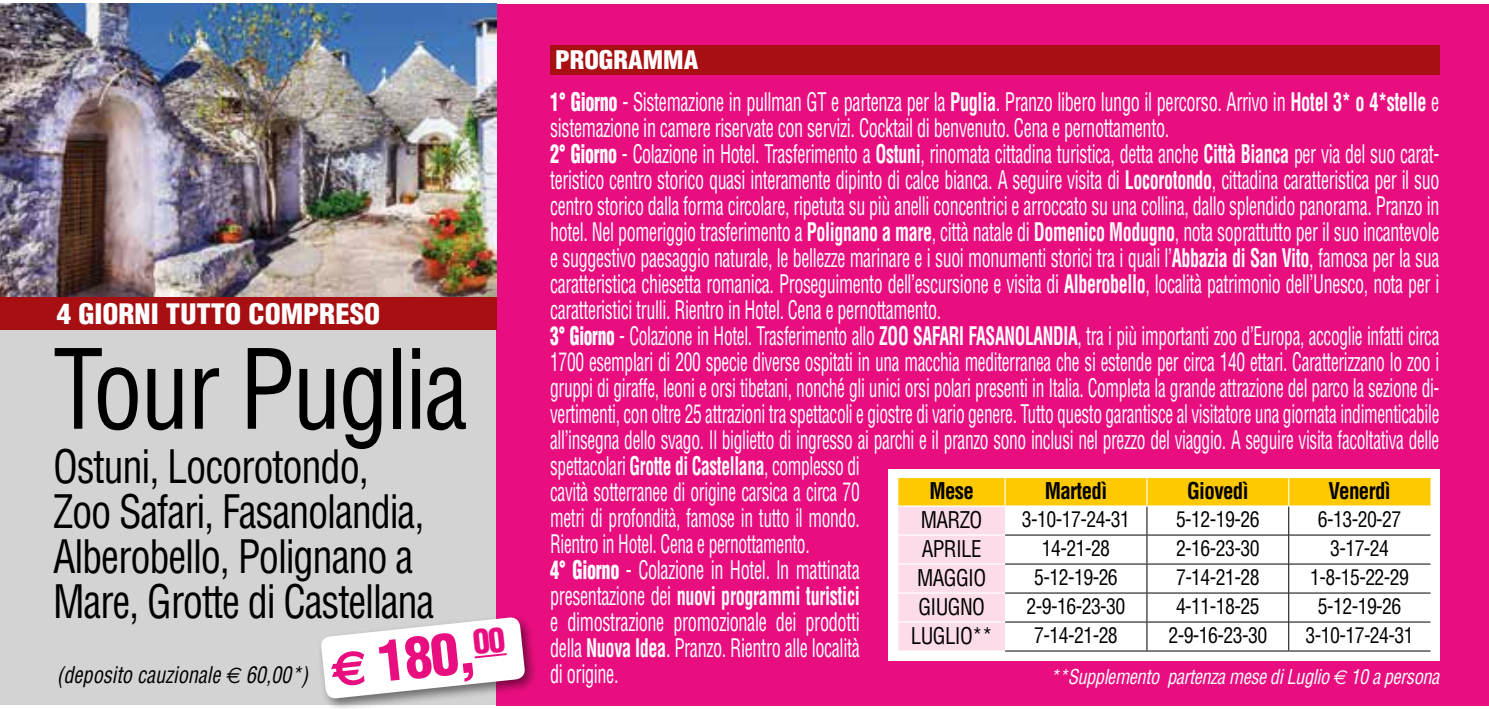
<style>
.page{position:relative;width:1489px;height:709px;background:#fff}
.page>*{position:absolute;margin:0;border:0;box-sizing:border-box;transform-origin:0 0}
.t1{font:condensed 107.5px "Helvetica";letter-spacing:-.03em;color:#000;scale:.93 1}
.t2{font:900 condensed 55.5px "Helvetica";color:#e90e80}
.t3{font:condensed 45px/45px "Helvetica";letter-spacing:-.03em;color:#000;scale:.9 1}
.t4{font:900 condensed 27.5px "Helvetica";color:#fff;scale:1.05 1}
.t5{font:condensed 25px/26px "Helvetica";letter-spacing:-.02em;color:#fff;scale:.73 1}
.t6{font:condensed 22.5px "Helvetica";letter-spacing:-.03em;color:#000;scale:.93 1}
.t7{font:italic condensed 22.5px "Helvetica";color:#000;scale:.9 1}
.t8{font:700 condensed 22.5px "Helvetica";letter-spacing:-.03em;color:#000;scale:.93 1}
.t9{font:condensed 21.25px "Helvetica";letter-spacing:-.03em;color:#000;scale:.93 1}
.t10{font:italic condensed 20px "Helvetica";letter-spacing:-.025em;color:#fff;scale:.92 1}
.s1{font-weight:900}
.s2{font-weight:700}
.s3{font-family:"Euro Sans";font-weight:700;font-stretch:normal;font-size:48.75px}
.s4{font-family:"Euro Sans";font-stretch:normal}
</style>
<div class="page">
<div style="left:0;top:4px;width:496px;height:701px;background:#d3d3d3"></div>
<div style="left:496px;top:4px;width:992px;height:701px;background:#e90e80"></div>
<img style="left:0;top:4px;width:496px;height:293px">
<div style="left:0;top:297px;width:496px;height:33px;background:#a70f12"></div>
<div style="left:550px;top:45px;width:889px;height:29px;background:#a70f12"></div>
<div style="left:317px;top:613px;width:221px;height:96px;background:#000;opacity:.5"></div>
<svg style="left:320px;top:616px;width:205px;height:83px"></svg>
<div style="left:888px;top:469px;width:551px;height:191px;background:#fff"></div>
<svg style="left:898px;top:478px;width:532px;height:173px"></svg>
<p class="t5" style="left:550px;top:39px;width:1219px;line-height:41.5px"><span class="s1">PROGRAMMA<br>1° Giorno</span> - Sistemazione in pullman GT e partenza per la <span class="s2">Puglia</span>. Pranzo libero lungo il percorso. Arrivo in <span class="s2">Hotel 3* o 4*stelle</span> e</p>
<p class="t5" style="left:550px;top:114px;width:1219px">sistemazione in camere riservate con servizi. Cocktail di benvenuto. Cena e pernottamento.<br><span class="s1">2° Giorno</span> - Colazione in Hotel. Trasferimento a <span class="s2">Ostuni</span>, rinomata cittadina turistica, detta anche <span class="s2">Città Bianca</span> per via del suo carat&shy;teristico centro storico quasi interamente dipinto di calce bianca. A seguire visita di <span class="s2">Locorotondo</span>, cittadina caratteristica per il suo centro storico dalla forma circolare, ripetuta su più anelli concentrici e arroccato su una collina, dallo splendido panorama. Pranzo in hotel. Nel pomeriggio trasferimento a <span class="s2">Polignano a mare</span>, città natale di <span class="s2">Domenico Modugno</span>, nota soprattutto per il suo incantevole e suggestivo paesaggio naturale, le bellezze marinare e i suoi monumenti storici tra i quali l’<span class="s2">Abbazia di San Vito</span>, famosa per la sua caratteristica chiesetta romanica. Proseguimento dell’escursione e visita di <span class="s2">Alberobello</span>, località patrimonio dell’Unesco, nota per i caratteristici trulli. Rientro in Hotel. Cena e pernottamento.<br><span class="s1">3° Giorno</span> - Colazione in Hotel. Trasferimento allo <span class="s2">ZOO SAFARI FASANOLANDIA</span>, tra i più importanti zoo d’Europa, accoglie infatti circa 1700 esemplari di 200 specie diverse ospitati in una macchia mediterranea che si estende per circa 140 ettari. Caratterizzano lo zoo i gruppi di giraffe, leoni e orsi tibetani, nonché gli unici orsi polari presenti in Italia. Completa la grande attrazione del parco la sezione di&shy;vertimenti, con oltre 25 attrazioni tra spettacoli e giostre di vario genere. Tutto questo garantisce al visitatore una giornata indimenticabile all’insegna dello svago. Il biglietto di ingresso ai parchi e il pranzo sono inclusi nel prezzo del viaggio. A seguire visita facoltativa delle spettacolari <span class="s2">Grotte di Castellana</span>, complesso di<br>cavità sotterranee di origine carsica a circa 70<br>metri di profondità, famose in tutto il mondo.<br>Rientro in Hotel. Cena e pernottamento.<br><span class="s1">4° Giorno</span> - Colazione in Hotel. ln mattinata<br>presentazione dei <span class="s2">nuovi programmi turistici<br></span>e dimostrazione promozionale dei prodotti<br>della <span class="s2">Nuova Idea</span>. Pranzo. Rientro alle località</p>
<p class="t4" style="left:57px;top:296px;width:309px">4 GIORNI TUTTO COMPRESO</p>
<h1 class="t1" style="left:53px;top:322px;width:448px">Tour Puglia</h1>
<h3 class="t3" style="left:53px;top:443px;width:425px">Ostuni, Locorotondo,<br>Zoo Safari, Fasanolandia,<br>Alberobello, Polignano a<br>Mare, Grotte di Castellana</h3>
<h2 class="t2" style="left:327px;top:632px;width:178px;rotate:-6deg"><span class="s3">€</span> 180,<sup>00</sup></h2>
<p class="t8" style="left:929px;top:477px;width:49px">Mese</p>
<p class="t8" style="left:1044px;top:477px;width:69px">Martedì</p>
<p class="t8" style="left:1187px;top:477px;width:67px">Giovedì</p>
<p class="t8" style="left:1328px;top:477px;width:68px">Venerdì</p>
<p class="t6" style="left:920px;top:505px;width:68px">MARZO</p>
<p class="t9" style="left:1021px;top:506px;width:118px">3-10-17-24-31</p>
<p class="t9" style="left:1175px;top:506px;width:91px">5-12-19-26</p>
<p class="t9" style="left:1317px;top:506px;width:91px">6-13-20-27</p>
<p class="t6" style="left:921px;top:534px;width:66px">APRILE</p>
<p class="t9" style="left:1041px;top:535px;width:75px">14-21-28</p>
<p class="t9" style="left:1175px;top:535px;width:91px">2-16-23-30</p>
<p class="t9" style="left:1329px;top:535px;width:65px">3-17-24</p>
<p class="t6" style="left:917px;top:563px;width:76px">MAGGIO</p>
<p class="t9" style="left:1034px;top:564px;width:91px">5-12-19-26</p>
<p class="t9" style="left:1175px;top:564px;width:91px">7-14-21-28</p>
<p class="t9" style="left:1309px;top:564px;width:108px">1-8-15-22-29</p>
<p class="t6" style="left:918px;top:592px;width:73px">GIUGNO</p>
<p class="t9" style="left:1026px;top:593px;width:108px">2-9-16-23-30</p>
<p class="t9" style="left:1175px;top:593px;width:91px">4-11-18-25</p>
<p class="t9" style="left:1317px;top:593px;width:91px">5-12-19-26</p>
<p class="t6" style="left:910px;top:621px;width:89px">LUGLIO**</p>
<p class="t9" style="left:1034px;top:622px;width:91px">7-14-21-28</p>
<p class="t9" style="left:1168px;top:622px;width:108px">2-9-16-23-30</p>
<p class="t9" style="left:1305px;top:622px;width:118px">3-10-17-24-31</p>
<p class="t10" style="left:1050px;top:664px;width:424px">**Supplemento partenza mese di Luglio <span class="s4">€</span> 10 a persona</p>
<p class="t7" style="left:57px;top:660px;width:281px">(deposito cauzionale <span class="s4">€</span> 60,00*)</p>
<p class="t5" style="left:550px;top:660px;width:95px">di origine.</p>
</div>
